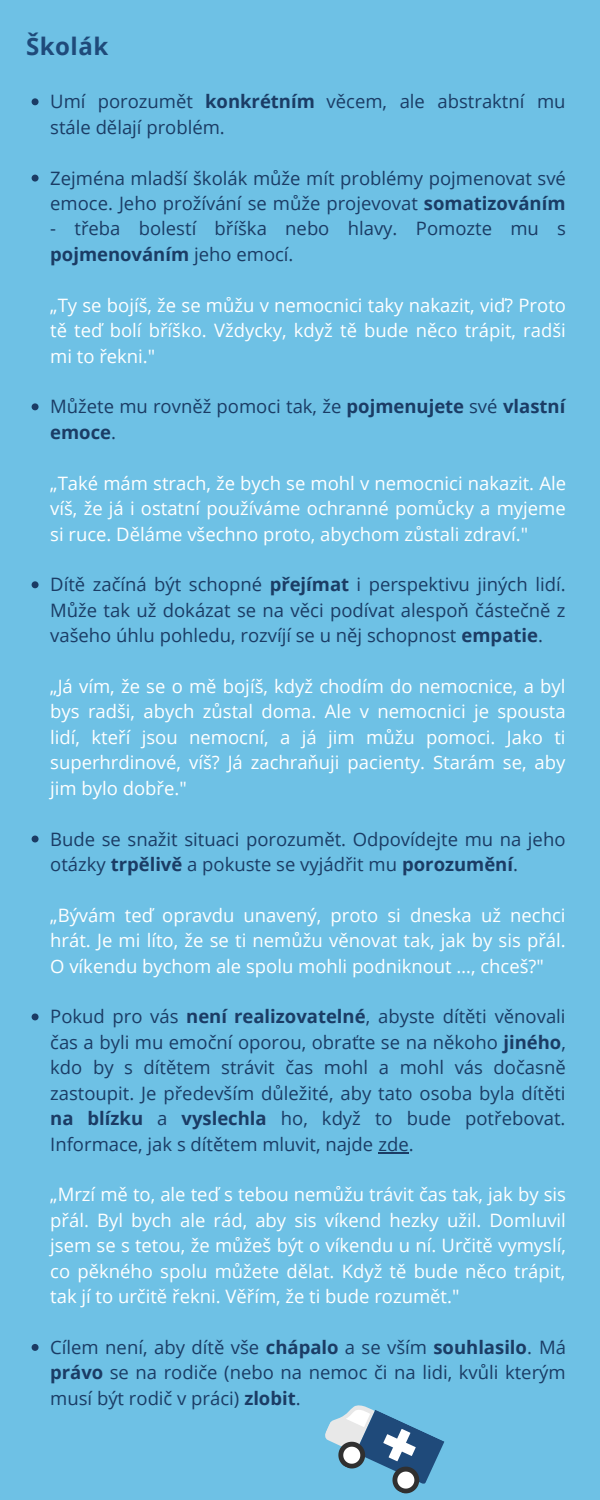
<style>
.page{position:relative;width:600px;height:1500px;background:#6ec1e5}
.page>*{position:absolute;margin:0;border:0;box-sizing:border-box;transform-origin:0 0}
.t1{font:700 24px "Open Sans";letter-spacing:.02em;color:#1f4a7a}
.t2{font:18.5px/25.4px "Open Sans";color:#1b3c65}
.t3{font:18.5px/25.4px "Open Sans";color:#fff;text-align:justify}
.s1{font-weight:700}
</style>
<div class="page">
<svg style="left:32px;top:98px;width:7px;height:7px"></svg>
<svg style="left:32px;top:175px;width:7px;height:7px"></svg>
<svg style="left:32px;top:403px;width:7px;height:7px"></svg>
<svg style="left:32px;top:581px;width:7px;height:7px"></svg>
<svg style="left:32px;top:836px;width:7px;height:6px"></svg>
<svg style="left:32px;top:1013px;width:7px;height:7px"></svg>
<hr style="left:378px;top:1152px;width:31px;height:2px;background:#1b3c65">
<svg style="left:32px;top:1344px;width:7px;height:7px"></svg>
<svg style="left:325px;top:1405px;width:119px;height:89px"></svg>
<p class="t1" style="left:26px;top:29px;width:84px">Školák</p>
<p class="t2" style="left:50px;top:88px;width:517px">Umí porozumět <span class="s1">konkrétním</span> věcem, ale abstraktní mu stále dělají problém.</p>
<p class="t2" style="left:50px;top:165px;width:517px">Zejména mladší školák může mít problémy pojmenovat své emoce. Jeho prožívání se může projevovat <span class="s1">somatizováním</span></p>
<p class="t2" style="left:50px;top:216px;width:517px">- třeba bolestí bříška nebo hlavy. Pomozte mu s <span class="s1">pojmenováním</span> jeho emocí.</p>
<p class="t3" style="left:50px;top:292px;width:517px">„Ty se bojíš, že se můžu v nemocnici taky nakazit, viď? Proto tě teď bolí bříško. Vždycky, když tě bude něco trápit, radši mi to řekni."</p>
<p class="t2" style="left:50px;top:394px;width:517px">Můžete mu rovněž pomoci tak, že <span class="s1">pojmenujete</span> své <span class="s1">vlastní emoce</span>.</p>
<p class="t3" style="left:50px;top:470px;width:517px">„Také mám strach, že bych se mohl v nemocnici nakazit. Ale víš, že já i ostatní používáme ochranné pomůcky a myjeme si ruce. Děláme všechno proto, abychom zůstali zdraví."</p>
<p class="t2" style="left:50px;top:571px;width:517px;text-align:justify">Dítě začíná být schopné <span class="s1">přejímat</span> i perspektivu jiných lidí.<br>Může tak už dokázat se na věci podívat alespoň částečně z vašeho úhlu pohledu, rozvíjí se u něj schopnost <span class="s1">empatie</span>.</p>
<p class="t3" style="left:50px;top:673px;width:517px">„Já vím, že se o mě bojíš, když chodím do nemocnice, a byl bys radši, abych zůstal doma. Ale v nemocnici je spousta lidí, kteří jsou nemocní, a já jim můžu pomoci. Jako ti superhrdinové, víš? Já zachraňuji pacienty. Starám se, aby jim bylo dobře."</p>
<p class="t2" style="left:50px;top:826px;width:517px">Bude se snažit situaci porozumět. Odpovídejte mu na jeho otázky <span class="s1">trpělivě</span> a pokuste se vyjádřit mu <span class="s1">porozumění</span>.</p>
<p class="t3" style="left:50px;top:902px;width:517px">„Bývám teď opravdu unavený, proto si dneska už nechci hrát. Je mi líto, že se ti nemůžu věnovat tak, jak by sis přál.<br>O víkendu bychom ale spolu mohli podniknout …, chceš?"</p>
<p class="t2" style="left:50px;top:1004px;width:517px;text-align:justify">Pokud pro vás <span class="s1">není realizovatelné</span>, abyste dítěti věnovali čas a byli mu emoční oporou, obraťte se na někoho <span class="s1">jiného</span>, kdo by s dítětem strávit čas mohl a mohl vás dočasně zastoupit. Je především důležité, aby tato osoba byla dítěti <span class="s1">na blízku</span> a <span class="s1">vyslechla</span> ho, když to bude potřebovat.<br>Informace, jak s dítětem mluvit, najde zde.</p>
<p class="t3" style="left:50px;top:1182px;width:517px">„Mrzí mě to, ale teď s tebou nemůžu trávit čas tak, jak by sis přál. Byl bych ale rád, aby sis víkend hezky užil. Domluvil jsem se s tetou, že můžeš být o víkendu u ní. Určitě vymyslí, co pěkného spolu můžete dělat. Když tě bude něco trápit, tak jí to určitě řekni. Věřím, že ti bude rozumět."</p>
<p class="t2" style="left:50px;top:1334px;width:517px;text-align:justify">Cílem není, aby dítě vše <span class="s1">chápalo</span> a se vším <span class="s1">souhlasilo</span>. Má <span class="s1">právo</span> se na rodiče (nebo na nemoc či na lidi, kvůli kterým musí být rodič v práci) <span class="s1">zlobit</span>.</p>
</div>
